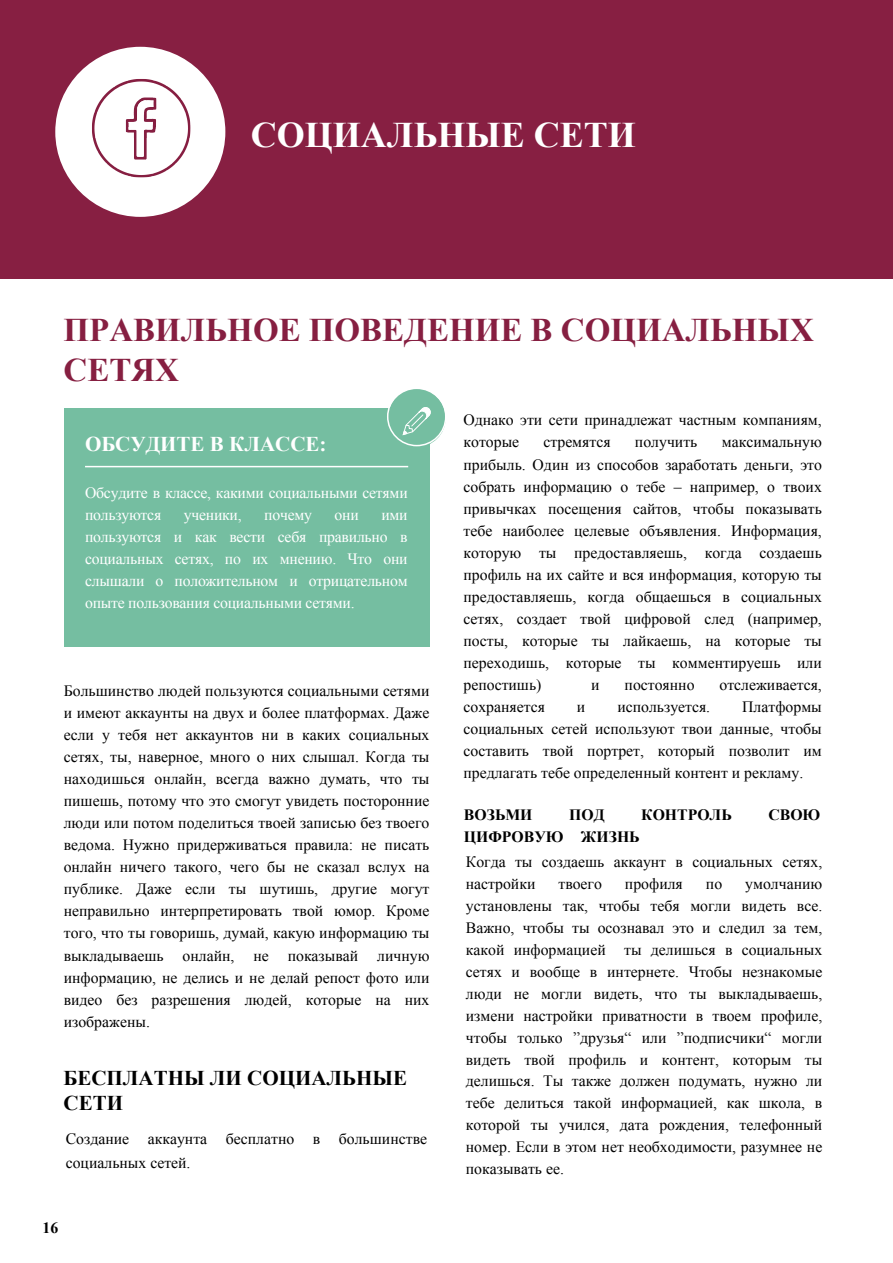
<style>
.page{position:relative;width:893px;height:1263px;background:#fff}
.page>*{position:absolute;margin:0;border:0;box-sizing:border-box;transform-origin:0 0}
.t1{font:700 36px "Times New Roman";color:#fff}
.t2{font:700 33px/39.6px "Times New Roman";color:#861f41}
.t3{font:700 21px/25.2px "Times New Roman";color:#000}
.t4{font:700 21px "Times New Roman";color:#fff}
.t5{font:15.75px/22px "Times New Roman";color:#000;text-align:justify}
.t6{font:15.75px/22px "Times New Roman";letter-spacing:-.015em;color:#fff}
.t7{font:700 15.75px "Times New Roman";color:#000}
</style>
<div class="page">
<div style="left:1px;top:1px;width:892px;height:278px;background:#871f42"></div>
<div style="left:55px;top:47px;width:170px;height:170px;background:#fff;border-radius:50%"></div>
<div style="left:64px;top:408px;width:365px;height:239px;background:#75bea1"></div>
<hr style="left:85px;top:466px;width:323px;height:1px;background:#fff">
<div style="left:388px;top:389px;width:58px;height:58px;background:#75bea1;border-radius:50%"></div>
<div style="left:387px;top:387px;width:59px;height:59px;border:2px solid #fff;border-radius:50%"></div>
<svg style="left:402px;top:407px;width:29px;height:29px"></svg>
<img style="left:92px;top:79px;width:99px;height:99px">
<h1 class="t1" style="left:251px;top:109px;width:387px">СОЦИАЛЬНЫЕ СЕТИ</h1>
<h2 class="t2" style="left:64px;top:310px;width:752px">ПРАВИЛЬНОЕ ПОВЕДЕНИЕ В СОЦИАЛЬНЫХ<br>СЕТЯХ</h2>
<h3 class="t4" style="left:85px;top:429px;width:243px">ОБСУДИТЕ В КЛАССЕ:</h3>
<p class="t6" style="left:85px;top:481px;width:324px">Обсудите в классе, какими социальными сетями пользуются</p>
<p class="t6" style="left:184px;top:503px;width:60px">ученики,</p>
<p class="t6" style="left:264px;top:503px;width:49px">почему</p>
<p class="t6" style="left:335px;top:503px;width:26px">они</p>
<p class="t6" style="left:85px;top:503px;width:324px;text-align:justify;text-indent:296px">ими пользуются и как вести себя правильно в социальных сетях, по их мнению. Что они слышали о положительном и отрицательном опыте пользования социальными сетями.</p>
<p class="t5" style="left:64px;top:679px;width:367px">Большинство людей пользуются социальными сетями и имеют аккаунты на двух и более платформах. Даже если у тебя нет аккаунтов ни в каких социальных сетях, ты, наверное, много о них слышал. Когда ты находишься онлайн, всегда важно думать, что ты пишешь, потому что это смогут увидеть посторонние люди или потом поделиться твоей записью без твоего ведома. Нужно придерживаться правила: не писать онлайн ничего такого, чего бы не сказал вслух на публике. Даже если ты шутишь, другие могут неправильно интерпретировать твой юмор. Кроме того, что ты говоришь, думай, какую информацию ты выкладываешь онлайн, не показывай личную информацию, не делись и не делай репост фото или видео без разрешения людей, которые на них изображены.</p>
<h3 class="t3" style="left:64px;top:1064px;width:345px">БЕСПЛАТНЫ ЛИ СОЦИАЛЬНЫЕ<br>СЕТИ</h3>
<p class="t5" style="left:66px;top:1126px;width:363px;line-height:24px">Создание аккаунта бесплатно в большинстве социальных сетей.</p>
<p class="t7" style="left:43px;top:1216px;width:17px">16</p>
<p class="t5" style="left:463px;top:409px;width:360px">Однако эти сети принадлежат частным компаниям, которые</p>
<p class="t5" style="left:544px;top:431px;width:69px">стремятся</p>
<p class="t5" style="left:635px;top:431px;width:64px">получить</p>
<p class="t5" style="left:463px;top:431px;width:360px;text-indent:258px">максимальную прибыль. Один из способов заработать деньги, это собрать информацию о тебе – например, о твоих привычках посещения сайтов, чтобы показывать тебе наиболее целевые объявления. Информация, которую ты предоставляешь, когда создаешь профиль на их сайте и вся информация, которую ты предоставляешь, когда общаешься в социальных сетях, создает твой цифровой след (например, посты, которые ты лайкаешь, на которые ты переходишь, которые ты комментируешь или репостишь)</p>
<p class="t5" style="left:591px;top:673px;width:10px">и</p>
<p class="t5" style="left:625px;top:673px;width:72px">постоянно</p>
<p class="t5" style="left:719px;top:673px;width:104px">отслеживается,</p>
<p class="t5" style="left:463px;top:695px;width:360px;text-indent:279px">Платформы социальных сетей используют твои данные, чтобы составить твой портрет, который позволит им предлагать тебе определенный контент и рекламу.</p>
<p class="t7" style="left:464px;top:803px;width:70px">ВОЗЬМИ</p>
<p class="t7" style="left:569px;top:803px;width:37px">ПОД</p>
<p class="t7" style="left:641px;top:803px;width:92px">КОНТРОЛЬ</p>
<p class="t7" style="left:768px;top:803px;width:53px">СВОЮ</p>
<p class="t7" style="left:464px;top:825px;width:177px">ЦИФРОВУЮ ЖИЗНЬ</p>
<p class="t5" style="left:466px;top:850px;width:358px">Когда ты создаешь аккаунт в социальных сетях, настройки</p>
<p class="t5" style="left:463px;top:695px;width:83px">сохраняется</p>
<p class="t5" style="left:577px;top:695px;width:10px">и</p>
<p class="t5" style="left:617px;top:695px;width:94px">используется.</p>
<p class="t5" style="left:558px;top:872px;width:45px">твоего</p>
<p class="t5" style="left:625px;top:872px;width:59px">профиля</p>
<p class="t5" style="left:706px;top:872px;width:18px">по</p>
<p class="t5" style="left:466px;top:872px;width:358px;text-indent:279px">умолчанию установлены так, чтобы тебя могли видеть все.<br>Важно, чтобы ты осознавал это и следил за тем, какой информацией ты делишься в социальных сетях и вообще в интернете. Чтобы незнакомые люди не могли видеть, что ты выкладываешь, измени настройки приватности в твоем профиле, чтобы только ”друзья“ или ”подписчики“ могли видеть твой профиль и контент, которым ты делишься. Ты также должен подумать, нужно ли тебе делиться такой информацией, как школа, в которой ты учился, дата рождения, телефонный номер. Если в этом нет необходимости, разумнее не показывать ее.</p>
</div>
